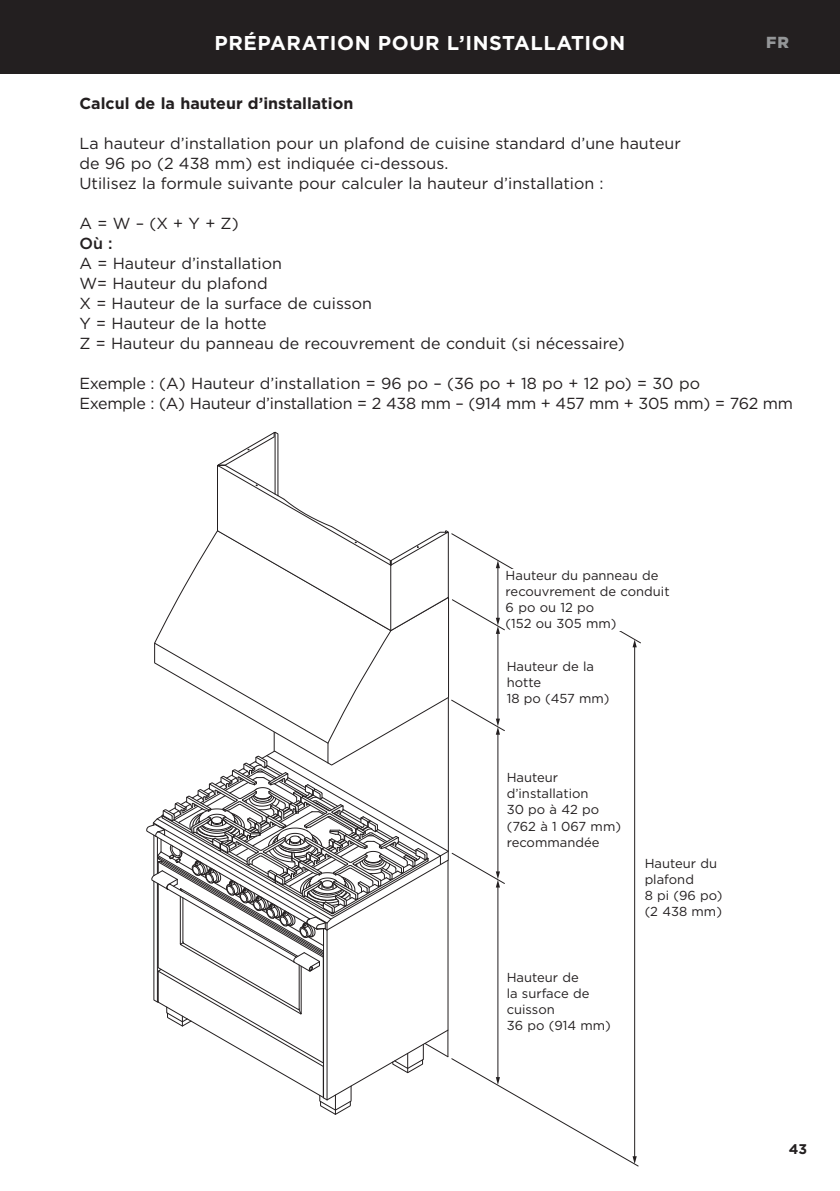
<style>
.page{position:relative;width:840px;height:1191px;background:#fff}
.page>*{position:absolute;margin:0;border:0;box-sizing:border-box;transform-origin:0 0}
.t1{font:700 20px "Gotham";letter-spacing:.03em;color:#fff}
.t2{font:16px/20px "Gotham";color:#231f20}
.t3{font:16px/20px "Gotham";letter-spacing:-.02em;color:#231f20}
.t4{font:700 16px "Gotham";color:#231f20}
.t5{font:500 16px "Gotham";color:#231f20}
.t6{font:900 16px "Gotham";color:#949698}
.t7{font:700 14px "Gotham";color:#231f20}
.t8{font:13px/16px "Gotham";color:#231f20}
</style>
<div class="page">
<div style="left:0;top:0;width:839px;height:74px;background:#231f20"></div>
<svg style="left:152px;top:431px;width:488px;height:735px"></svg>
<hr style="left:274px;top:432px;width:1px;height:62px;background:#231f20">
<hr style="left:390px;top:565px;width:1px;height:65px;background:#231f20">
<div style="left:505px;top:569px;width:164px;height:62px;background:#fff"></div>
<p class="t1" style="left:214px;top:30px;width:412px">PRÉPAR TION POUR L’INSTALLATION</p>
<p class="t1" style="left:254px;top:30px;width:333px">INSTALLATION INSTRUCTIONS</p>
<p class="t6" style="left:765px;top:31px;width:24px">FR</p>
<p class="t4" style="left:79px;top:93px;width:275px">Calcul de la hauteur d’installation</p>
<p class="t2" style="left:79px;top:133px;width:602px">La hauteur d’installation pour un plafond de cuisine standard d’une hauteur de 96 po (2 438 mm) est indiquée ci-dessous.<br>Utilisez la formule suivante pour calculer la hauteur d’installation :</p>
<p class="t2" style="left:79px;top:213px;width:161px">A = W – (X + Y + Z)</p>
<p class="t5" style="left:79px;top:233px;width:35px">Où :</p>
<p class="t2" style="left:79px;top:253px;width:546px">A = Hauteur d’installation<br>W= Hauteur du plafond<br>X = Hauteur de la surface de cuisson<br>Y = Hauteur de la hotte<br>Z = Hauteur du panneau de recouvrement de conduit (si nécessaire)</p>
<p class="t3" style="left:79px;top:373px;width:714px">Exemple : (A) Hauteur d’installation = 96 po – (36 po + 18 po + 12 po) = 30 po<br>Exemple : (A) Hauteur d’installation = 2 438 mm – (914 mm + 457 mm + 305 mm) = 762 mm</p>
<p class="t8" style="left:505px;top:567px;width:165px">Hauteur du panneau de recouvrement de conduit<br>6 po ou 12 po<br>(152 ou 305 mm)</p>
<p class="t8" style="left:506px;top:658px;width:104px">Hauteur de la hotte<br>18 po (457 mm)</p>
<p class="t8" style="left:506px;top:769px;width:116px">Hauteur d’installation<br>30 po à 42 po (762 à 1 067 mm) recommandée</p>
<p class="t8" style="left:506px;top:968px;width:106px">Hauteur de<br>la surface de cuisson<br>36 po (914 mm)</p>
<p class="t8" style="left:644px;top:855px;width:79px">Hauteur du plafond<br>8 pi (96 po) (2 438 mm)</p>
<p class="t7" style="left:788px;top:1139px;width:20px">43</p>
</div>
